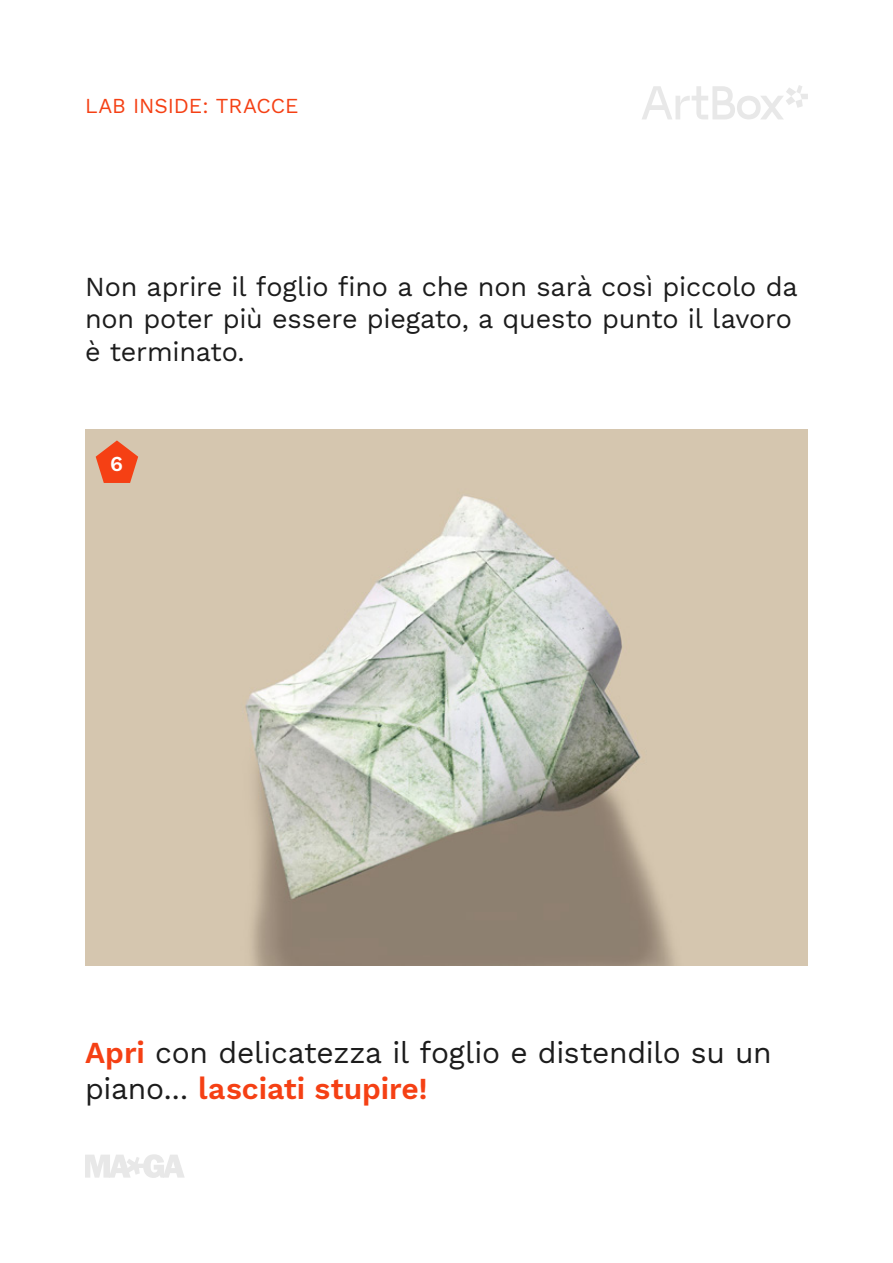
<style>
.page{position:relative;width:893px;height:1263px;background:#fff}
.page>*{position:absolute;margin:0;border:0;box-sizing:border-box;transform-origin:0 0}
.t1{font:30px/36px "Work Sans";letter-spacing:-.01em;color:#1c1c1c}
.t2{font:27px/32.4px "Work Sans";letter-spacing:-.01em;color:#1c1c1c}
.t3{font:21px "Work Sans";letter-spacing:-.005em;color:#f54014}
.t4{font:600 21px "Work Sans";color:#fff}
.s1{font-weight:600;color:#f54014}
</style>
<div class="page">
<svg style="left:642px;top:85px;width:166px;height:34px"></svg>
<svg style="left:85px;top:1154px;width:99px;height:24px"></svg>
<img style="left:85px;top:430px;width:723px;height:536px">
<svg style="left:96px;top:440px;width:42px;height:43px"></svg>
<p class="t3" style="left:85px;top:89px;width:215px">LAB INSIDE: TRACCE</p>
<p class="t2" style="left:85px;top:269px;width:714px">Non aprire il foglio fino a che non sarà così piccolo da non poter più essere piegato, a questo punto il lavoro è terminato.</p>
<p class="t4" style="left:110px;top:448px;width:14px">6</p>
<p class="t1" style="left:85px;top:1033px;width:688px"><span class="s1">Apri</span> con delicatezza il foglio e distendilo su un piano... <span class="s1">lasciati stupire!</span></p>
</div>
